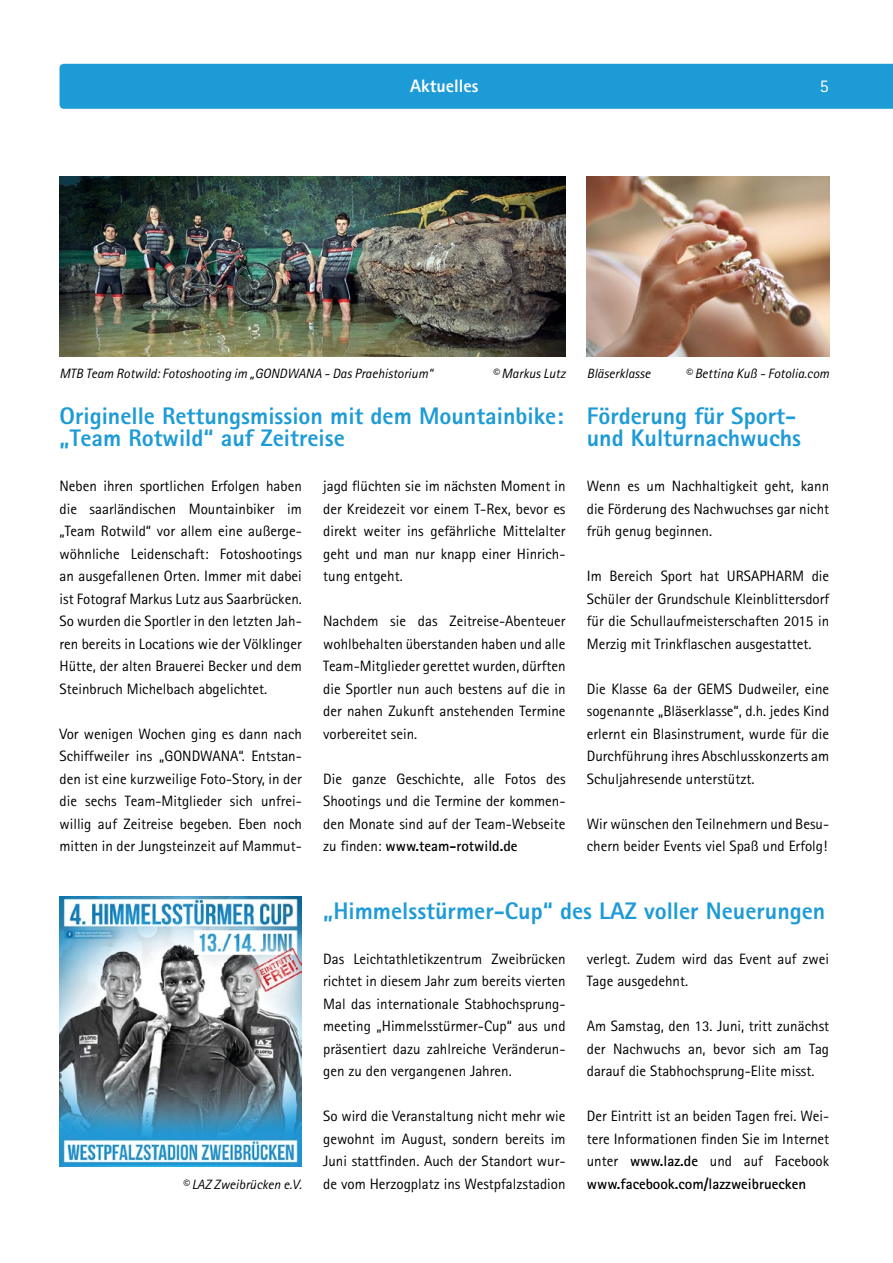
<style>
.page{position:relative;width:893px;height:1263px;background:#fff}
.page>*{position:absolute;margin:0;border:0;box-sizing:border-box;transform-origin:0 0}
.t1{font:800 24px/22.5px "Rotis Sans Serif";color:#1d9bd7}
.t2{font:800 18px "Rotis Sans Serif";color:#fff}
.t3{font:18px "Rotis Sans Serif";color:#fff}
.t4{font:15px/22.5px "Rotis Sans Serif";color:#000;text-align:justify}
.t5{font:italic 13.5px "Rotis Sans Serif";color:#000}
.s1{font-weight:700}
</style>
<div class="page">
<div style="left:60px;top:64px;width:833px;height:45px;background:#1d9bd7"></div>
<img style="left:60px;top:176px;width:506px;height:180px">
<img style="left:60px;top:896px;width:242px;height:270px">
<img style="left:587px;top:176px;width:242px;height:180px">
<p class="t2" style="left:410px;top:74px;width:70px">Aktuelles</p>
<p class="t3" style="left:820px;top:75px;width:10px">5</p>
<p class="t5" style="left:60px;top:365px;width:375px">MTB Team Rotwild: Fotoshooting im „GONDWANA - Das Praehistorium“</p>
<p class="t5" style="left:492px;top:365px;width:75px">© Markus Lutz</p>
<h1 class="t1" style="left:60px;top:404px;width:505px">Originelle Rettungsmission mit dem Mountainbike: „Team Rotwild“ auf Zeitreise</h1>
<p class="t4" style="left:60px;top:475px;width:244px">Neben ihren sportlichen Erfolgen haben die saarländischen Mountainbiker im „Team Rotwild“ vor allem eine außerge&shy;wöhnliche Leidenschaft: Fotoshootings an ausgefallenen Orten. Immer mit dabei ist Fotograf Markus Lutz aus Saarbrücken.<br>So wurden die Sportler in den letzten Jah&shy;ren bereits in Locations wie der Völklinger Hütte, der alten Brauerei Becker und dem Steinbruch Michelbach abgelichtet.</p>
<p class="t4" style="left:60px;top:722px;width:244px">Vor wenigen Wochen ging es dann nach Schiffweiler ins „GONDWANA“. Entstan&shy;den ist eine kurzweilige Foto-Story, in der die sechs Team-Mitglieder sich unfrei&shy;willig auf Zeitreise begeben. Eben noch mitten in der Jungsteinzeit auf Mammut-</p>
<p class="t4" style="left:323px;top:475px;width:244px">jagd flüchten sie im nächsten Moment in der Kreidezeit vor einem T-Rex, bevor es direkt weiter ins gefährliche Mittelalter geht und man nur knapp einer Hinrich&shy;tung entgeht.</p>
<p class="t4" style="left:323px;top:610px;width:244px">Nachdem sie das Zeitreise-Abenteuer wohlbehalten überstanden haben und alle Team-Mitglieder gerettet wurden, dürften die Sportler nun auch bestens auf die in der nahen Zukunft anstehenden Termine vorbereitet sein.</p>
<p class="t4" style="left:323px;top:767px;width:244px">Die ganze Geschichte, alle Fotos des Shootings und die Termine der kommen&shy;den Monate sind auf der Team-Webseite zu finden: <span class="s1">www.team-rotwild.de</span></p>
<p class="t5" style="left:587px;top:365px;width:65px">Bläserklasse</p>
<p class="t5" style="left:685px;top:365px;width:145px">© Bettina Kuß - Fotolia.com</p>
<h1 class="t1" style="left:587px;top:404px;width:216px">Förderung für Sport&shy;und Kulturnachwuchs</h1>
<p class="t4" style="left:587px;top:475px;width:244px">Wenn es um Nachhaltigkeit geht, kann die Förderung des Nachwuchses gar nicht früh genug beginnen.</p>
<p class="t4" style="left:587px;top:565px;width:244px">Im Bereich Sport hat URSAPHARM die Schüler der Grundschule Kleinblittersdorf für die Schullaufmeisterschaften 2015 in Merzig mit Trinkflaschen ausgestattet.</p>
<p class="t4" style="left:587px;top:677px;width:244px">Die Klasse 6a der GEMS Dudweiler, eine sogenannte „Bläserklasse“, d.h. jedes Kind erlernt ein Blasinstrument, wurde für die Durchführung ihres Abschlusskonzerts am Schuljahresende unterstützt.</p>
<p class="t4" style="left:587px;top:812px;width:244px">Wir wünschen den Teilnehmern und Besu&shy;chern beider Events viel Spaß und Erfolg!</p>
<p class="t5" style="left:182px;top:1176px;width:121px">© LAZ Zweibrücken e.V.</p>
<h1 class="t1" style="left:323px;top:899px;width:504px">„Himmelsstürmer-Cup“ des LAZ voller Neuerungen</h1>
<p class="t4" style="left:323px;top:947px;width:244px">Das Leichtathletikzentrum Zweibrücken richtet in diesem Jahr zum bereits vierten Mal das internationale Stabhochsprung&shy;meeting „Himmelsstürmer-Cup“ aus und präsentiert dazu zahlreiche Veränderun&shy;gen zu den vergangenen Jahren.</p>
<p class="t4" style="left:323px;top:1105px;width:244px">So wird die Veranstaltung nicht mehr wie gewohnt im August, sondern bereits im Juni stattfinden. Auch der Standort wur&shy;de vom Herzogplatz ins Westpfalzstadion</p>
<p class="t4" style="left:587px;top:947px;width:244px">verlegt. Zudem wird das Event auf zwei<br>Tage ausgedehnt.</p>
<p class="t4" style="left:587px;top:1015px;width:244px">Am Samstag, den 13. Juni, tritt zunächst der Nachwuchs an, bevor sich am Tag darauf die Stabhochsprung-Elite misst.</p>
<p class="t4" style="left:587px;top:1105px;width:244px">Der Eintritt ist an beiden Tagen frei. Wei&shy;tere Informationen finden Sie im Internet unter <span class="s1">www.laz.de</span> und auf Facebook <span class="s1">www.facebook.com/lazzweibruecken</span></p>
</div>
